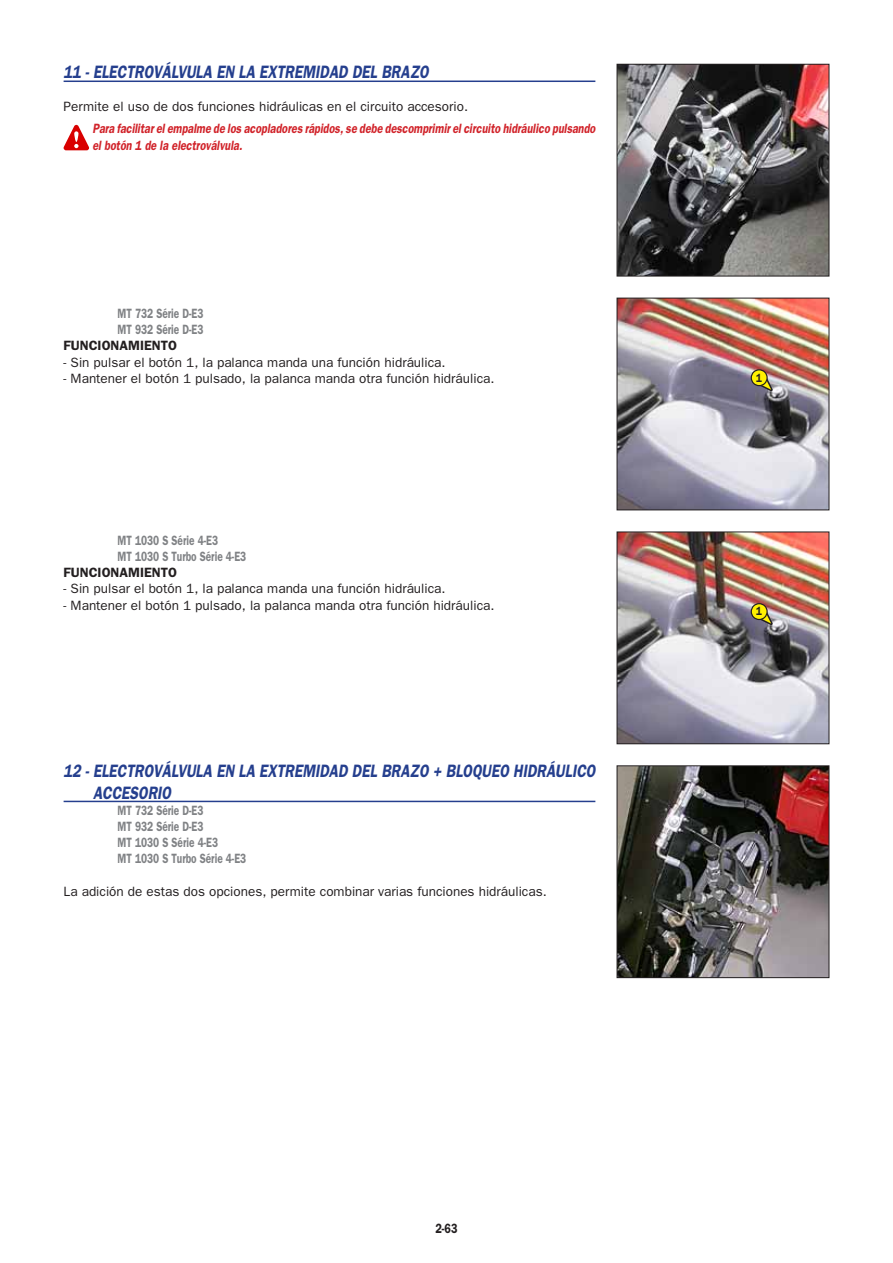
<style>
.page{position:relative;width:893px;height:1263px;background:#fff}
.page>*{position:absolute;margin:0;border:0;box-sizing:border-box;transform-origin:0 0}
.t1{font:italic 600 18px/21.6px "Franklin Gothic";color:#253f8e;scale:.8 1}
.t2{font:13.5px "Franklin Gothic";color:#231f20}
.t3{font:600 13.5px/16.2px "Franklin Gothic";color:#808285;scale:.75 1}
.t4{font:italic 600 13.5px/16.2px "Franklin Gothic";color:#d1232a;scale:.8 1}
.t5{font:600 13.5px "Franklin Gothic";color:#231f20}
.t6{font:600 13.5px "Franklin Gothic";color:#231f20;scale:.8 1}
.t7{font:600 12px "Franklin Gothic";color:#231f20;scale:.8 1}
</style>
<div class="page">
<hr style="left:64px;top:81px;width:531px;height:1px;background:#253f8e">
<hr style="left:64px;top:801px;width:531px;height:1px;background:#253f8e">
<svg style="left:64px;top:125px;width:25px;height:25px"></svg>
<svg style="left:74px;top:131px;width:4px;height:11px"></svg>
<img style="left:616px;top:297px;width:213px;height:214px">
<svg style="left:750px;top:369px;width:24px;height:24px"></svg>
<img style="left:616px;top:531px;width:213px;height:214px">
<svg style="left:750px;top:602px;width:24px;height:24px"></svg>
<img style="left:616px;top:765px;width:213px;height:213px">
<svg style="left:616px;top:63px;width:213px;height:214px;background:#5e5859"></svg>
<h1 class="t1" style="left:64px;top:63px;width:458px">11 - ELECTROVÁLVULA EN LA EXTREMIDAD DEL BRAZO</h1>
<p class="t2" style="left:64px;top:102px;width:406px">Permite el uso de dos funciones hidráulicas en el circuito accesorio.</p>
<p class="t4" style="left:92px;top:122px;width:630px">Para facilitar el empalme de los acopladores rápidos, se debe descomprimir el circuito hidráulico pulsando el botón 1 de la electroválvula.</p>
<p class="t3" style="left:118px;top:306px;width:116px">MT 732 Série D-E3<br>MT 932 Série D-E3</p>
<p class="t5" style="left:64px;top:341px;width:115px">FUNCIONAMIENTO</p>
<p class="t2" style="left:64px;top:357px;width:383px">- Sin pulsar el botón 1, la palanca manda una función hidráulica.</p>
<p class="t2" style="left:64px;top:374px;width:432px">- Mantener el botón 1 pulsado, la palanca manda otra función hidráulica.</p>
<p class="t3" style="left:118px;top:533px;width:173px">MT 1030 S Série 4-E3<br>MT 1030 S Turbo Série 4-E3</p>
<p class="t5" style="left:64px;top:568px;width:115px">FUNCIONAMIENTO</p>
<p class="t2" style="left:64px;top:584px;width:383px">- Sin pulsar el botón 1, la palanca manda una función hidráulica.</p>
<p class="t2" style="left:64px;top:600px;width:432px">- Mantener el botón 1 pulsado, la palanca manda otra función hidráulica.</p>
<h1 class="t1" style="left:93px;top:762px;width:629px;text-indent:-29px">12 - ELECTROVÁLVULA EN LA EXTREMIDAD DEL BRAZO + BLOQUEO HIDRÁULICO<br>ACCESORIO</h1>
<p class="t3" style="left:118px;top:803px;width:173px">MT 732 Série D-E3<br>MT 932 Série D-E3<br>MT 1030 S Série 4-E3<br>MT 1030 S Turbo Série 4-E3</p>
<p class="t2" style="left:64px;top:886px;width:484px">La adición de estas dos opciones, permite combinar varias funciones hidráulicas.</p>
<p class="t6" style="left:435px;top:1224px;width:29px">2-63</p>
<p class="t7" style="left:756px;top:373px;width:9px">1</p>
<p class="t7" style="left:756px;top:607px;width:9px">1</p>
</div>
